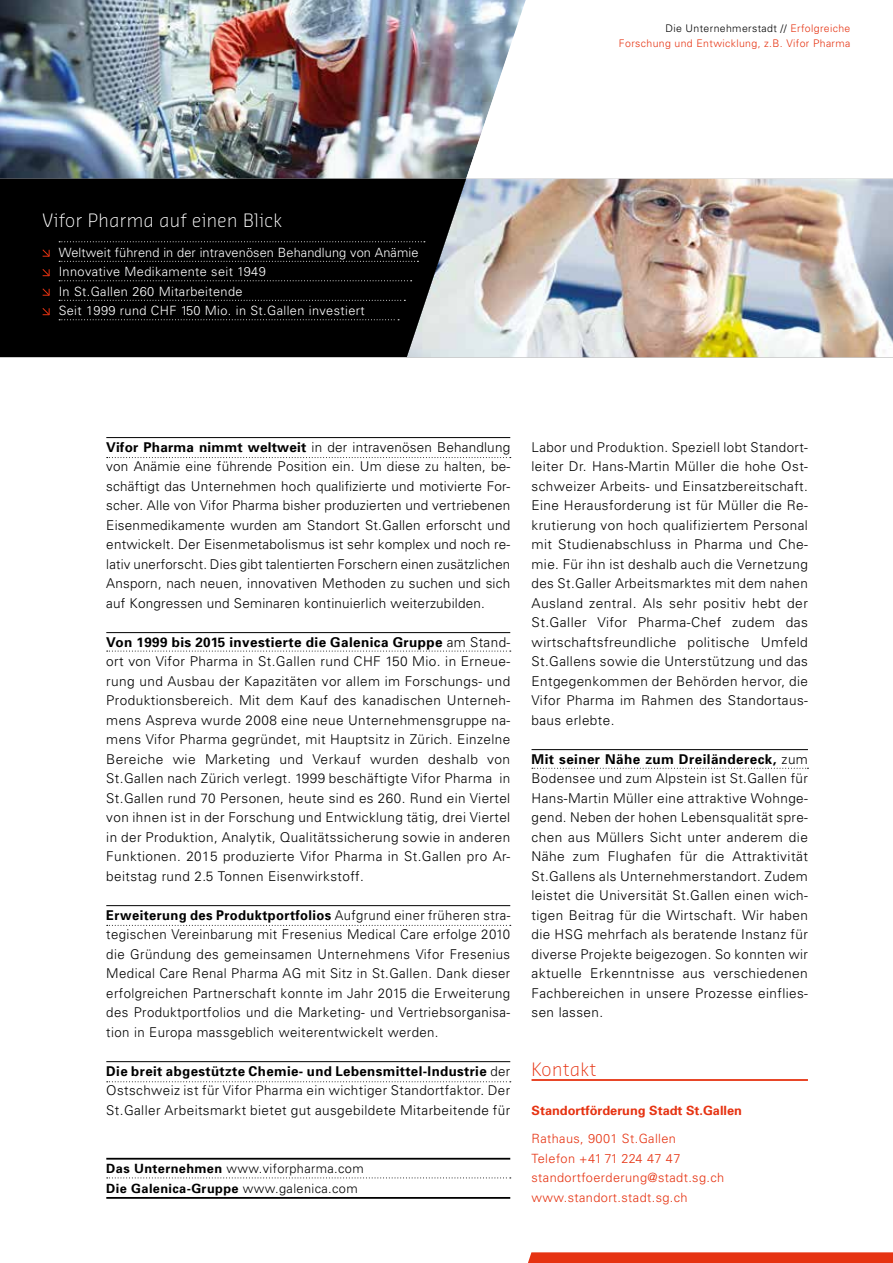
<style>
.page{position:relative;width:893px;height:1263px;background:#fff}
.page>*{position:absolute;margin:0;border:0;box-sizing:border-box;transform-origin:0 0}
.t1{font:300 18px "Sansa";letter-spacing:.025em;color:#fff}
.t2{font:300 18px "Sansa";letter-spacing:.025em;color:#e63312}
.t3{font:300 13.5px/19.5px "Univers";letter-spacing:.03em;color:#000;text-align:justify}
.t4{font:300 13.5px/19.5px "Univers";letter-spacing:.03em;color:#000;text-align:justify;scale:.96 1}
.t5{font:300 12.75px/19.5px "Univers";letter-spacing:.03em;color:#fff}
.t6{font:300 12.75px/19.5px "Univers";letter-spacing:.03em;color:#e63312}
.t7{font:300 12.75px/19.5px "Univers";letter-spacing:.03em;color:#000}
.t8{font:700 12.75px "Univers";color:#e63312}
.t9{font:300 10.5px/14.2px "Univers";letter-spacing:.035em;color:#e63312;text-align:right}
.s1{color:#000}
.s2{font-weight:700}
</style>
<div class="page">
<img style="left:0;top:0;width:466px;height:179px">
<img style="left:466px;top:179px;width:427px;height:178px">
<svg style="left:0;top:179px;width:466px;height:178px;background:#0e0e0e"></svg>
<hr style="left:106px;top:437px;width:404px;height:1px;background:#000">
<hr style="left:106px;top:632px;width:404px;height:1px;background:#000">
<hr style="left:106px;top:905px;width:404px;height:1px;background:#000">
<hr style="left:106px;top:1061px;width:404px;height:1px;background:#000">
<hr style="left:531px;top:749px;width:277px;height:1px;background:#000">
<svg style="left:466px;top:0;width:427px;height:179px"></svg>
<svg style="left:59px;top:319px;width:340px;height:1px"></svg>
<svg style="left:59px;top:300px;width:346px;height:1px"></svg>
<svg style="left:59px;top:280px;width:353px;height:1px"></svg>
<svg style="left:59px;top:261px;width:359px;height:1px"></svg>
<svg style="left:59px;top:241px;width:366px;height:1px"></svg>
<svg style="left:107px;top:457px;width:404px;height:1px"></svg>
<svg style="left:107px;top:651px;width:404px;height:1px"></svg>
<svg style="left:107px;top:925px;width:404px;height:1px"></svg>
<svg style="left:107px;top:1081px;width:404px;height:1px"></svg>
<svg style="left:528px;top:1252px;width:365px;height:11px;background:#e63a1a"></svg>
<svg style="left:42px;top:249px;width:8px;height:8px"></svg>
<svg style="left:42px;top:268px;width:8px;height:9px"></svg>
<svg style="left:42px;top:288px;width:8px;height:8px"></svg>
<svg style="left:42px;top:307px;width:8px;height:9px"></svg>
<hr style="left:531px;top:1079px;width:277px;height:2px;background:#e63312">
<svg style="left:532px;top:768px;width:276px;height:1px"></svg>
<hr style="left:106px;top:1158px;width:404px;height:1px;background:#000">
<svg style="left:107px;top:1177px;width:404px;height:1px"></svg>
<hr style="left:106px;top:1197px;width:404px;height:2px;background:#000">
<p class="t9" style="left:619px;top:21px;width:233px"><span class="s1">Die Unternehmerstadt //</span> Erfolgreiche<br>Forschung und Entwicklung, z.B. Vifor Pharma</p>
<h1 class="t1" style="left:43px;top:210px;width:241px">Vifor Pharma auf einen Blick</h1>
<p class="t5" style="left:59px;top:242px;width:361px">Weltweit führend in der intravenösen Behandlung von Anämie Innovative Medikamente seit 1949<br>In St.Gallen 260 Mitarbeitende<br>Seit 1999 rund CHF 150 Mio. in St.Gallen investiert</p>
<p class="t3" style="left:106px;top:437px;width:405px"><span class="s2">Vifor Pharma nimmt weltweit</span> in der intravenösen Behandlung von Anämie eine führende Position ein. Um diese zu halten, be&shy;schäftigt das Unternehmen hoch qualifizierte und motivierte For&shy;scher. Alle von Vifor Pharma bisher produzierten und vertriebenen Eisenmedikamente wurden am Standort St.Gallen erforscht und entwickelt. Der Eisenmetabolismus ist sehr komplex und noch re&shy;lativ unerforscht. Dies gibt talentierten Forschern einen zusätzlichen Ansporn, nach neuen, innovativen Methoden zu suchen und sich auf Kongressen und Seminaren kontinuierlich weiterzubilden.</p>
<p class="t3" style="left:106px;top:632px;width:405px"><span class="s2">Von 1999 bis 2015 investierte die Galenica Gruppe</span> am Stand&shy;ort von Vifor Pharma in St.Gallen rund CHF 150 Mio. in Erneue&shy;rung und Ausbau der Kapazitäten vor allem im Forschungs- und Produktionsbereich. Mit dem Kauf des kanadischen Unterneh&shy;mens Aspreva wurde 2008 eine neue Unternehmensgruppe na&shy;mens Vifor Pharma gegründet, mit Hauptsitz in Zürich. Einzelne Bereiche wie Marketing und Verkauf wurden deshalb von St.Gallen nach Zürich verlegt. 1999 beschäftigte Vifor Pharma in St.Gallen rund 70 Personen, heute sind es 260. Rund ein Viertel von ihnen ist in der Forschung und Entwicklung tätig, drei Viertel in der Produktion, Analytik, Qualitätssicherung sowie in anderen Funktionen. 2015 produzierte Vifor Pharma in St.Gallen pro Ar&shy;beitstag rund 2.5 Tonnen Eisenwirkstoff.</p>
<p class="t4" style="left:106px;top:905px;width:422px"><span class="s2">Erweiterung des Produktportfolios</span> Aufgrund einer früheren stra&shy;tegischen Vereinbarung mit Fresenius Medical Care erfolge 2010 die Gründung des gemeinsamen Unternehmens Vifor Fresenius Medical Care Renal Pharma AG mit Sitz in St.Gallen. Dank dieser erfolgreichen Partnerschaft konnte im Jahr 2015 die Erweiterung des Produktportfolios und die Marketing- und Vertriebsorganisa&shy;tion in Europa massgeblich weiterentwickelt werden.</p>
<p class="t3" style="left:106px;top:1061px;width:405px"><span class="s2">Die breit abgestützte Chemie- und Lebensmittel-Industrie</span> der Ostschweiz ist für Vifor Pharma ein wichtiger Standortfaktor. Der St.Galler Arbeitsmarkt bietet gut ausgebildete Mitarbeitende für</p>
<p class="t7" style="left:106px;top:1158px;width:259px"><span class="s2">Das Unternehmen</span> www.viforpharma.com<br><span class="s2">Die Galenica-Gruppe</span> www.galenica.com</p>
<p class="t3" style="left:531px;top:437px;width:278px">Labor und Produktion. Speziell lobt Standort&shy;leiter Dr. Hans-Martin Müller die hohe Ost&shy;schweizer Arbeits- und Einsatzbereitschaft.<br>Eine Herausforderung ist für Müller die Re&shy;krutierung von hoch qualifiziertem Personal mit Studienabschluss in Pharma und Che&shy;mie. Für ihn ist deshalb auch die Vernetzung des St.Galler Arbeitsmarktes mit dem nahen Ausland zentral. Als sehr positiv hebt der St.Galler Vifor Pharma-Chef zudem das wirtschaftsfreundliche politische Umfeld St.Gallens sowie die Unterstützung und das Entgegenkommen der Behörden hervor, die Vifor Pharma im Rahmen des Standortaus&shy;baus erlebte.</p>
<p class="t3" style="left:531px;top:749px;width:278px"><span class="s2">Mit seiner Nähe zum Dreiländereck,</span> zum Bodensee und zum Alpstein ist St.Gallen für Hans-Martin Müller eine attraktive Wohnge&shy;gend. Neben der hohen Lebensqualität spre&shy;chen aus Müllers Sicht unter anderem die Nähe zum Flughafen für die Attraktivität St.Gallens als Unternehmerstandort. Zudem leistet die Universität St.Gallen einen wich&shy;tigen Beitrag für die Wirtschaft. Wir haben die HSG mehrfach als beratende Instanz für diverse Projekte beigezogen. So konnten wir aktuelle Erkenntnisse aus verschiedenen Fachbereichen in unsere Prozesse einflies&shy;sen lassen.</p>
<h1 class="t2" style="left:531px;top:1058px;width:66px">Kontakt</h1>
<p class="t8" style="left:531px;top:1102px;width:212px">Standortförderung Stadt St.Gallen</p>
<p class="t6" style="left:531px;top:1128px;width:194px">Rathaus, 9001 St.Gallen<br>Telefon +41 71 224 47 47 standortfoerderung@stadt.sg.ch www.standort.stadt.sg.ch</p>
</div>
